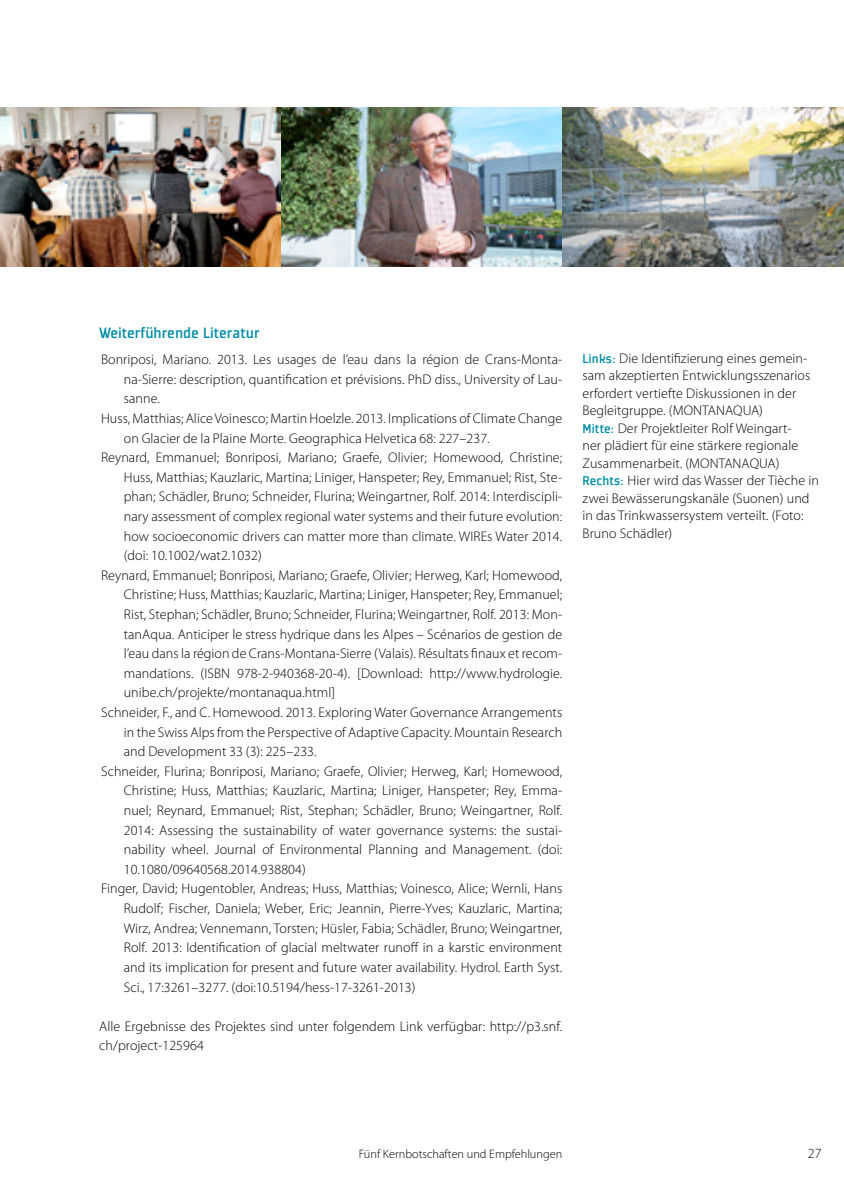
<style>
.page{position:relative;width:844px;height:1191px;background:#fff}
.page>*{position:absolute;margin:0;border:0;box-sizing:border-box;transform-origin:0 0}
.t1{font:16.45px "Plexes Medium Pro";color:#008da8}
.t2{font:300 14px/17.5px "Myriad Pro";letter-spacing:.005em;color:#000}
.t3{font:300 12.25px "Myriad Pro";color:#000}
.s1{font-family:"Plexes Medium Pro";font-weight:400;color:#008ca6}
</style>
<div class="page">
<img style="left:0;top:108px;width:843px;height:158px">
<p class="t1" style="left:99px;top:322px;width:162px">Weiterführende Literatur</p>
<p class="t2" style="left:101px;top:351px;width:462px">Bonriposi, Mariano. 2013. Les usages de l’eau dans la région de Crans-Monta-</p>
<p class="t2" style="left:124px;top:370px;width:440px">na-Sierre: description, quantification et prévisions. PhD diss., University of Lau-</p>
<p class="t2" style="left:124px;top:390px;width:38px">sanne.</p>
<p class="t2" style="left:101px;top:410px;width:462px">Huss, Matthias; Alice Voinesco; Martin Hoelzle. 2013. Implications of Climate Change</p>
<p class="t2" style="left:124px;top:429px;width:367px">on Glacier de la Plaine Morte. Geographica Helvetica 68: 227–237.</p>
<p class="t2" style="left:101px;top:449px;width:462px">Reynard, Emmanuel; Bonriposi, Mariano; Graefe, Olivier; Homewood, Christine;</p>
<p class="t2" style="left:124px;top:468px;width:440px">Huss, Matthias; Kauzlaric, Martina; Liniger, Hanspeter; Rey, Emmanuel; Rist, Ste-</p>
<p class="t2" style="left:124px;top:488px;width:440px">phan; Schädler, Bruno; Schneider, Flurina; Weingartner, Rolf. 2014: Interdiscipli-</p>
<p class="t2" style="left:124px;top:508px;width:440px">nary assessment of complex regional water systems and their future evolution:</p>
<p class="t2" style="left:124px;top:527px;width:440px">how socioeconomic drivers can matter more than climate. WIREs Water 2014.</p>
<p class="t2" style="left:124px;top:547px;width:139px">(doi: 10.1002/wat2.1032)</p>
<p class="t2" style="left:101px;top:566px;width:462px">Reynard, Emmanuel; Bonriposi, Mariano; Graefe, Olivier; Herweg, Karl; Homewood,</p>
<p class="t2" style="left:124px;top:586px;width:440px">Christine; Huss, Matthias; Kauzlaric, Martina; Liniger, Hanspeter; Rey, Emmanuel;</p>
<p class="t2" style="left:124px;top:606px;width:440px">Rist, Stephan; Schädler, Bruno; Schneider, Flurina; Weingartner, Rolf. 2013: Mon-</p>
<p class="t2" style="left:124px;top:625px;width:440px">tanAqua. Anticiper le stress hydrique dans les Alpes – Scénarios de gestion de</p>
<p class="t2" style="left:124px;top:645px;width:440px">l’eau dans la région de Crans-Montana-Sierre (Valais). Résultats finaux et recom-</p>
<p class="t2" style="left:124px;top:664px;width:440px">mandations. (ISBN 978-2-940368-20-4). [Download: http://www.hydrologie.</p>
<p class="t2" style="left:124px;top:684px;width:213px">unibe.ch/projekte/montanaqua.html]</p>
<p class="t2" style="left:101px;top:704px;width:462px">Schneider, F., and C. Homewood. 2013. Exploring Water Governance Arrangements</p>
<p class="t2" style="left:124px;top:723px;width:440px">in the Swiss Alps from the Perspective of Adaptive Capacity. Mountain Research</p>
<p class="t2" style="left:124px;top:743px;width:194px">and Development 33 (3): 225–233.</p>
<p class="t2" style="left:101px;top:762px;width:462px">Schneider, Flurina; Bonriposi, Mariano; Graefe, Olivier; Herweg, Karl; Homewood,</p>
<p class="t2" style="left:124px;top:782px;width:440px">Christine; Huss, Matthias; Kauzlaric, Martina; Liniger, Hanspeter; Rey, Emma-</p>
<p class="t2" style="left:124px;top:802px;width:440px">nuel; Reynard, Emmanuel; Rist, Stephan; Schädler, Bruno; Weingartner, Rolf.</p>
<p class="t2" style="left:124px;top:821px;width:440px">2014: Assessing the sustainability of water governance systems: the sustai-</p>
<p class="t2" style="left:124px;top:841px;width:440px">nability wheel. Journal of Environmental Planning and Management. (doi:</p>
<p class="t2" style="left:124px;top:860px;width:183px">10.1080/09640568.2014.938804)</p>
<p class="t2" style="left:101px;top:880px;width:462px">Finger, David; Hugentobler, Andreas; Huss, Matthias; Voinesco, Alice; Wernli, Hans</p>
<p class="t2" style="left:124px;top:900px;width:440px">Rudolf; Fischer, Daniela; Weber, Eric; Jeannin, Pierre-Yves; Kauzlaric, Martina;</p>
<p class="t2" style="left:124px;top:919px;width:440px">Wirz, Andrea; Vennemann, Torsten; Hüsler, Fabia; Schädler, Bruno; Weingartner,</p>
<p class="t2" style="left:124px;top:939px;width:440px">Rolf. 2013: Identification of glacial meltwater runoff in a karstic environment</p>
<p class="t2" style="left:124px;top:958px;width:440px">and its implication for present and future water availability. Hydrol. Earth Syst.</p>
<p class="t2" style="left:124px;top:978px;width:293px">Sci., 17:3261–3277. (doi:10.5194/hess-17-3261-2013)</p>
<p class="t2" style="left:99px;top:1016px;width:464px;line-height:19.6px">Alle Ergebnisse des Projektes sind unter folgendem Link verfügbar: http://p3.snf. ch/project-125964</p>
<p class="t2" style="left:582px;top:350px;width:238px"><span class="s1">Links:</span> Die Identifizierung eines gemein&shy;sam akzeptierten Entwicklungsszenarios erfordert vertiefte Diskussionen in der Begleitgruppe. (MONTANAQUA)<br><span class="s1">Mitte:</span> Der Projektleiter Rolf Weingart-<br>ner plädiert für eine stärkere regionale Zusammenarbeit. (MONTANAQUA)<br><span class="s1">Rechts:</span> Hier wird das Wasser der Tièche in zwei Bewässerungskanäle (Suonen) und in das Trinkwassersystem verteilt. (Foto:<br>Bruno Schädler)</p>
<p class="t3" style="left:358px;top:1147px;width:205px">Fünf Kernbotschaften und Empfehlungen</p>
<p class="t2" style="left:807px;top:1145px;width:15px">27</p>
</div>
